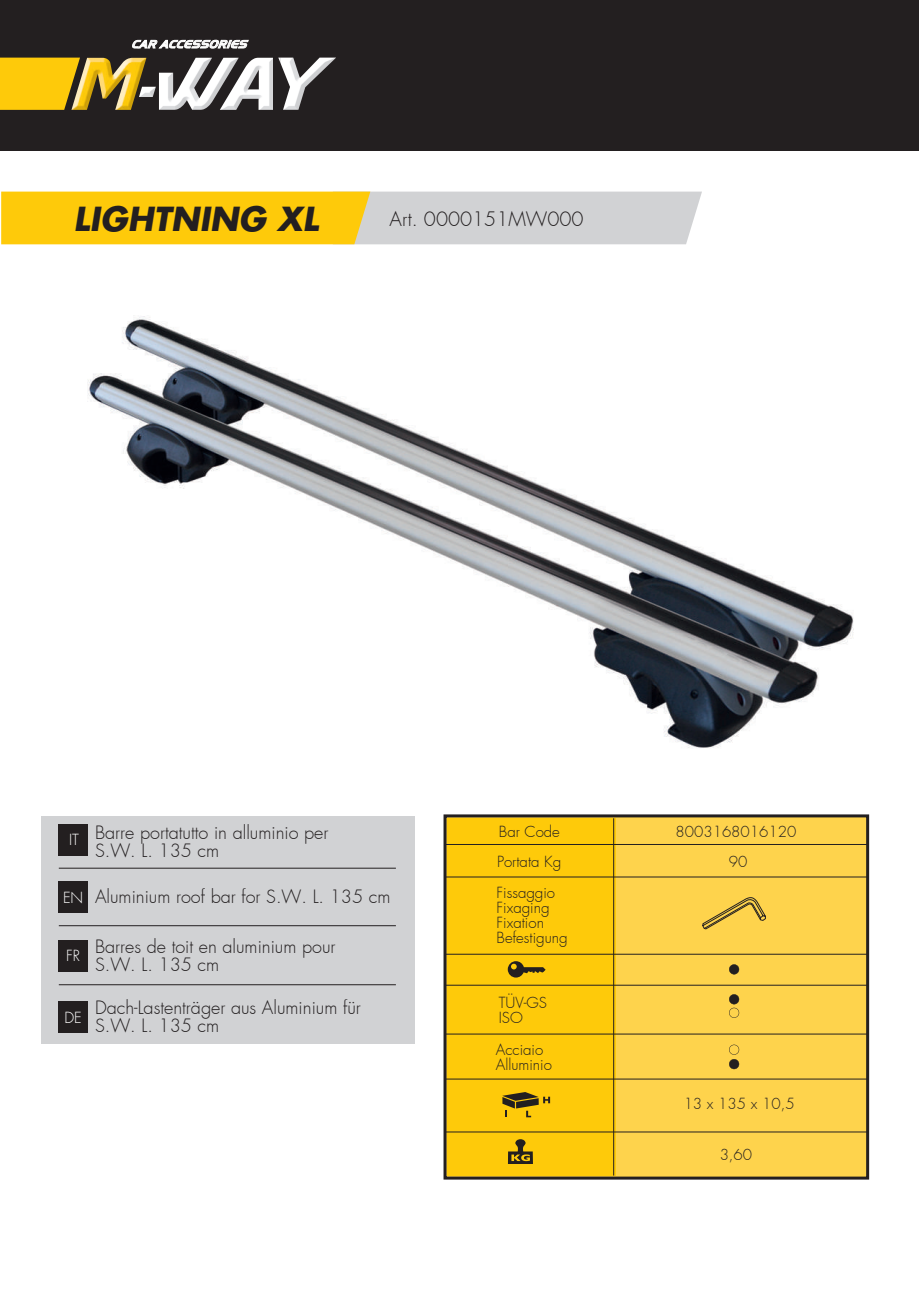
<style>
.page{position:relative;width:919px;height:1289px;background:#fff}
.page>*{position:absolute;margin:0;border:0;box-sizing:border-box;transform-origin:0 0}
.t1{font:italic 700 32.4px "Futura";color:#231f20}
.t2{font:300 19.5px "Futura";color:#231f20}
.t3{font:300 18px/18px "Futura";color:#231f20}
.t4{font:300 15px/15px "Futura";color:#231f20}
.t5{font:300 15px "Futura";color:#fff}
.t6{font:italic 10.95px "Slicker";letter-spacing:.05em;color:#fff}
</style>
<div class="page">
<div style="left:0;top:0;width:918px;height:151px;background:#231f20"></div>
<img style="left:80px;top:58px;width:66px;height:52px">
<img style="left:139px;top:87px;width:17px;height:10px">
<img style="left:159px;top:58px;width:61px;height:52px">
<img style="left:220px;top:58px;width:53px;height:52px">
<img style="left:281px;top:58px;width:55px;height:52px">
<svg style="left:0;top:58px;width:80px;height:52px;background:#edbe0f"></svg>
<svg style="left:132px;top:39px;width:117px;height:10px"></svg>
<div style="left:41px;top:816px;width:374px;height:227px;background:#d1d2d4"></div>
<div style="left:59px;top:824px;width:29px;height:31px;background:#231f20"></div>
<div style="left:59px;top:881px;width:29px;height:32px;background:#231f20"></div>
<div style="left:59px;top:939px;width:29px;height:32px;background:#231f20"></div>
<div style="left:59px;top:1001px;width:29px;height:31px;background:#231f20"></div>
<div style="left:443px;top:814px;width:426px;height:365px;background:#fed34c;border:3px solid #231f20"></div>
<div style="left:446px;top:818px;width:169px;height:357px;background:#feca0a"></div>
<hr style="left:445px;top:844px;width:422px;height:1px;background:#231f20">
<hr style="left:59px;top:867px;width:337px;height:1px;background:#231f20">
<hr style="left:59px;top:925px;width:337px;height:1px;background:#231f20">
<hr style="left:59px;top:984px;width:337px;height:1px;background:#231f20">
<hr style="left:613px;top:818px;width:1px;height:357px;background:#231f20">
<hr style="left:445px;top:876px;width:422px;height:1px;background:#231f20">
<hr style="left:445px;top:953px;width:422px;height:1px;background:#231f20">
<hr style="left:445px;top:984px;width:422px;height:1px;background:#231f20">
<hr style="left:445px;top:1033px;width:422px;height:1px;background:#231f20">
<hr style="left:445px;top:1078px;width:422px;height:1px;background:#231f20">
<hr style="left:445px;top:1131px;width:422px;height:1px;background:#231f20">
<svg style="left:1px;top:191px;width:701px;height:53px;background:#e8ce6e"></svg>
<svg style="left:507px;top:961px;width:38px;height:16px"></svg>
<svg style="left:729px;top:994px;width:10px;height:23px"></svg>
<svg style="left:729px;top:964px;width:10px;height:10px"></svg>
<svg style="left:729px;top:1044px;width:10px;height:25px"></svg>
<svg style="left:502px;top:1092px;width:48px;height:25px"></svg>
<svg style="left:508px;top:1139px;width:25px;height:24px"></svg>
<svg style="left:702px;top:897px;width:64px;height:32px"></svg>
<img style="left:87px;top:316px;width:767px;height:432px">
<p class="t6" style="left:131px;top:38px;width:116px">CAR ACCESSORIES</p>
<h1 class="t1" style="left:74px;top:197px;width:246px">LIGHTNING XL</h1>
<p class="t2" style="left:389px;top:206px;width:195px">Art. 0000151MW000</p>
<p class="t5" style="left:69px;top:830px;width:11px">IT</p>
<p class="t5" style="left:63px;top:887px;width:22px">EN</p>
<p class="t3" style="left:95px;top:823px;width:235px">Barre portatutto in alluminio per<br>S.W. L. 135 cm</p>
<p class="t3" style="left:95px;top:887px;width:297px">Aluminium roof bar for S.W. L. 135 cm</p>
<p class="t5" style="left:66px;top:946px;width:15px">FR</p>
<p class="t5" style="left:64px;top:1007px;width:19px">DE</p>
<p class="t3" style="left:95px;top:937px;width:242px">Barres de toit en aluminium pour<br>S.W. L. 135 cm</p>
<p class="t3" style="left:95px;top:998px;width:267px">Dach-Lastenträger aus Aluminium für<br>S.W. L. 135 cm</p>
<p class="t4" style="left:499px;top:824px;width:63px">Bar Code</p>
<p class="t4" style="left:675px;top:824px;width:122px">8003168016120</p>
<p class="t4" style="left:497px;top:853px;width:66px">Portata Kg</p>
<p class="t4" style="left:728px;top:854px;width:20px">90</p>
<p class="t4" style="left:496px;top:884px;width:73px">Fissaggio<br>Fixaging<br>Fixation<br>Befestigung</p>
<p class="t4" style="left:498px;top:995px;width:50px">TÜV-GS<br>ISO</p>
<p class="t4" style="left:495px;top:1042px;width:58px">Acciaio<br>Alluminio</p>
<p class="t4" style="left:683px;top:1096px;width:112px">13 x 135 x 10,5</p>
<p class="t4" style="left:719px;top:1146px;width:34px">3,60</p>
</div>
